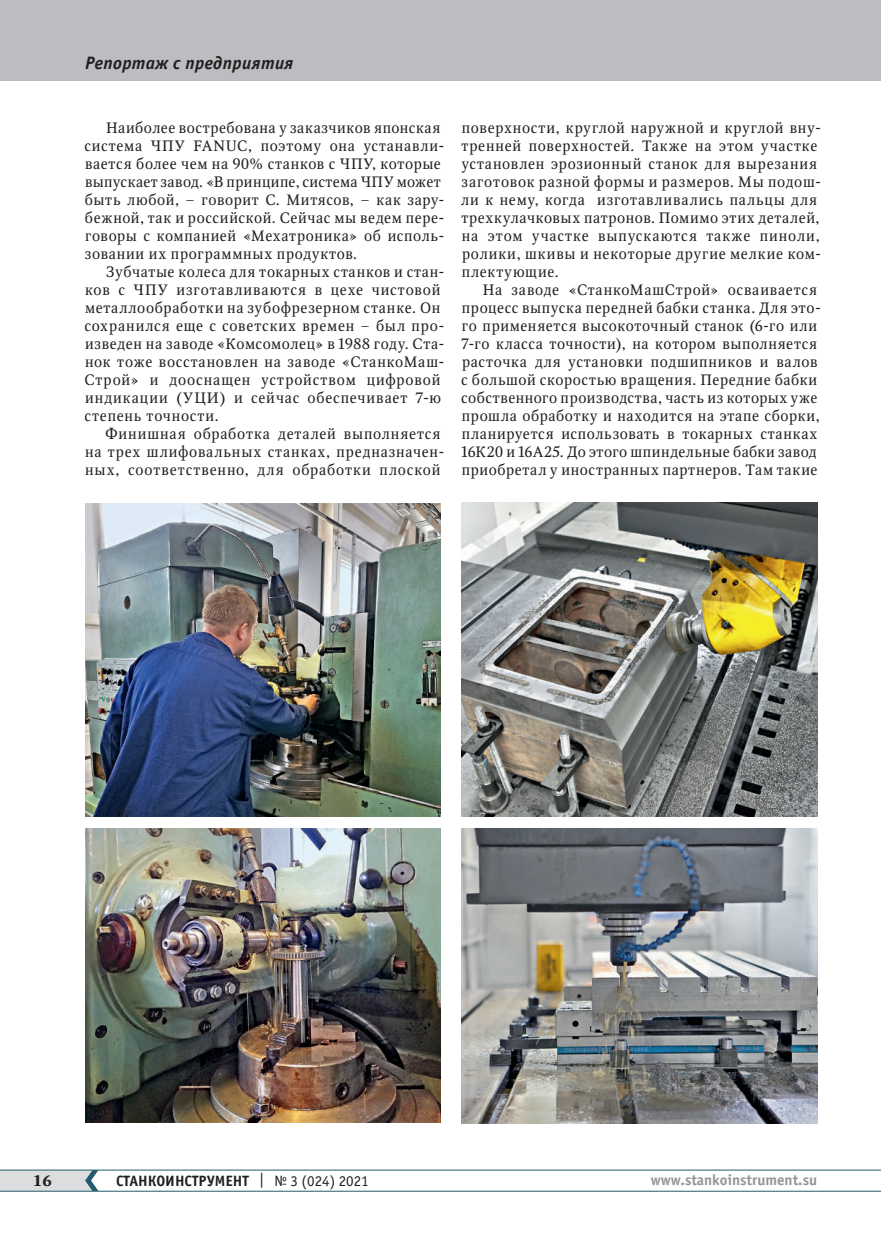
<style>
.page{position:relative;width:881px;height:1234px;background:#fff}
.page>*{position:absolute;margin:0;border:0;box-sizing:border-box;transform-origin:0 0}
.t1{font:italic 700 18px "Officina Sans C";letter-spacing:.015em;color:#231f20}
.t2{font:15px/18px "Octava";letter-spacing:.05em;color:#231f20}
.t3{font:700 15px "Officina Sans C";color:#231f20}
.t4{font:700 15px "Officina Sans C";color:#939598}
.t5{font:700 15px "Octava";color:#231f20}
.s1{font-weight:400}
</style>
<div class="page">
<hr style="left:0;top:1190px;width:880px;height:1px;background:#255a6e">
<hr style="left:0;top:1169px;width:880px;height:1px;background:#255a6e">
<svg style="left:0;top:1169px;width:98px;height:21px;background:#cbd1d5"></svg>
<div style="left:0;top:0;width:880px;height:81px;background:#bcbdc0"></div>
<img style="left:85px;top:504px;width:355px;height:312px">
<img style="left:85px;top:828px;width:355px;height:294px">
<img style="left:461px;top:828px;width:355px;height:295px">
<img style="left:461px;top:502px;width:355px;height:314px">
<p class="t1" style="left:85px;top:53px;width:210px">Репортаж с предприятия</p>
<p class="t2" style="left:84px;top:119px;width:361px;text-indent:21px">Наиболее востребована у заказчиков японская система ЧПУ FANUC, поэтому она устанавли&shy;вается более чем на 90% станков с ЧПУ, которые выпускает завод. «В принципе, система ЧПУ может быть любой, – говорит С. Митясов, – как зару&shy;бежной, так и российской. Сейчас мы ведем пере&shy;говоры с компанией «Мехатроника» об исполь&shy;зовании их программных продуктов.</p>
<p class="t2" style="left:84px;top:263px;width:361px;text-indent:22px">Зубчатые колеса для токарных станков и стан&shy;ков с ЧПУ изготавливаются в цехе чистовой металлообработки на зубофрезерном станке. Он сохранился еще с советских времен – был про&shy;изведен на заводе «Комсомолец» в 1988 году. Ста&shy;нок тоже восстановлен на заводе «СтанкоМаш-Строй» и дооснащен устройством цифровой индикации (УЦИ) и сейчас обеспечивает 7-ю степень точности.</p>
<p class="t2" style="left:85px;top:425px;width:361px;text-indent:20px">Финишная обработка деталей выполняется на трех шлифовальных станках, предназначен&shy;ных, соответственно, для обработки плоской</p>
<p class="t2" style="left:461px;top:119px;width:361px">поверхности, круглой наружной и круглой вну&shy;тренней поверхностей. Также на этом участке установлен эрозионный станок для вырезания заготовок разной формы и размеров. Мы подош&shy;ли к нему, когда изготавливались пальцы для трехкулачковых патронов. Помимо этих деталей, на этом участке выпускаются также пиноли, ролики, шкивы и некоторые другие мелкие ком&shy;плектующие.</p>
<p class="t2" style="left:461px;top:281px;width:361px;text-indent:22px">На заводе «СтанкоМашСтрой» осваивается процесс выпуска передней бабки станка. Для это&shy;го применяется высокоточный станок (6-го или 7-го класса точности), на котором выполняется расточка для установки подшипников и валов с большой скоростью вращения. Передние бабки собственного производства, часть из которых уже прошла обработку и находится на этапе сборки, планируется использовать в токарных станках 16К20 и 16А25. До этого шпиндельные бабки завод приобретал у иностранных партнеров. Там такие</p>
<p class="t5" style="left:33px;top:1170px;width:20px">16</p>
<p class="t3" style="left:116px;top:1171px;width:254px">СТАНКОИНСТРУМЕНТ <span class="s1">| № 3 (024) 2021</span></p>
<p class="t4" style="left:650px;top:1171px;width:168px">www.stankoinstrument.su</p>
</div>
